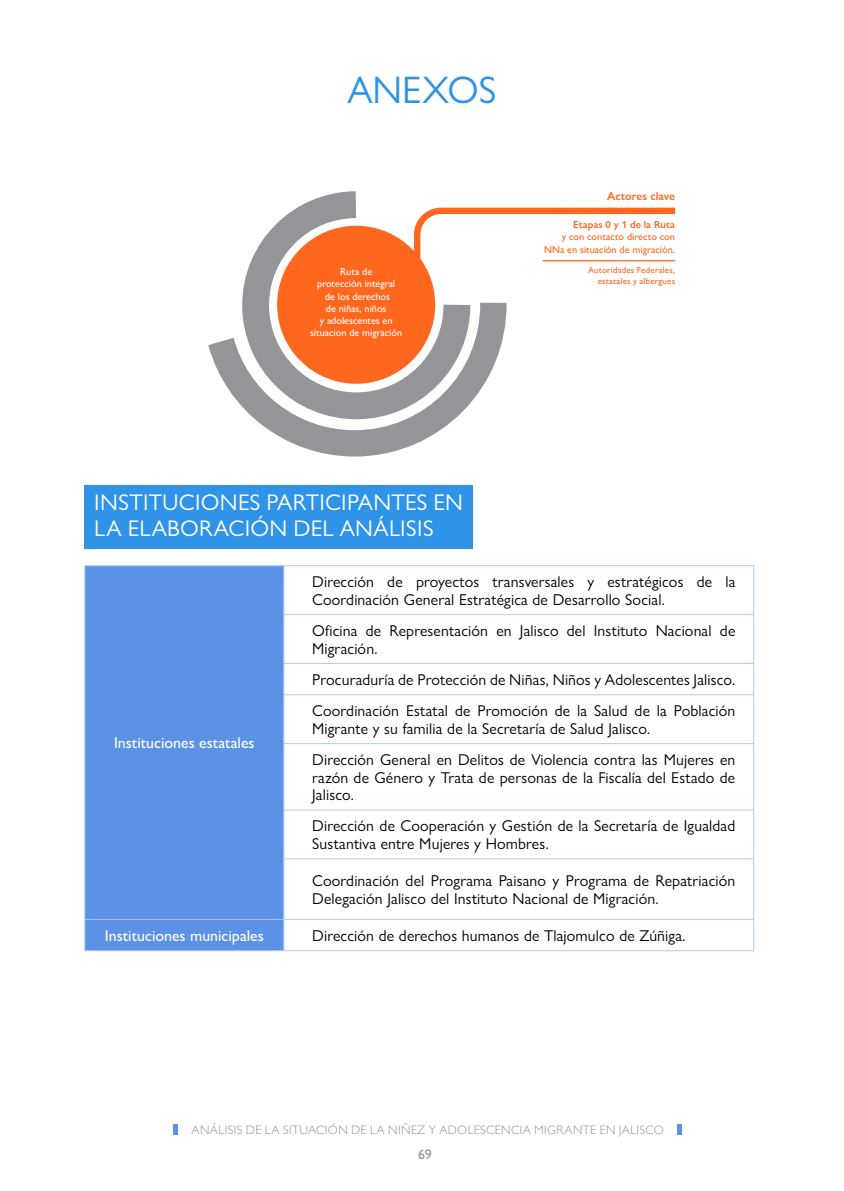
<style>
.page{position:relative;width:844px;height:1191px;background:#fff}
.page>*{position:absolute;margin:0;border:0;box-sizing:border-box;transform-origin:0 0}
.Heading_1{font:38.5px "Gill Sans Nova";color:#2f93e8}
.Heading_2{font:22.75px/26.2px "Gill Sans MT Pro";letter-spacing:.015em;color:#fff}
.bullet_tabla{font:15.75px/17.5px "Gill Sans Nova";letter-spacing:.01em;color:#000}
.t1{font:500 15.75px "Gill Sans Nova";color:#fff}
.t2{font:500 14px "Gill Sans Nova";color:#939394}
.t3{font:300 12.25px "Gill Sans";letter-spacing:.03em;color:#939394}
.t4{font:600 11.55px "Gill Sans Nova";color:#ff671f}
.t5{font:500 10.15px/12.2px "Gill Sans Nova";color:#fff;text-align:center}
.t6{font:500 10.15px/12.2px "Gill Sans Nova";color:#ff671f;text-align:right}
.t7{font:500 8.92px/10.7px "Gill Sans Nova";letter-spacing:.025em;color:#ff671f;text-align:right}
.s1{font-weight:600}
</style>
<div class="page">
<hr style="left:677px;top:1124px;width:4px;height:11px;background:#5b92e5">
<hr style="left:174px;top:1124px;width:4px;height:11px;background:#5b92e5">
<div style="left:84px;top:485px;width:388px;height:63px;background:#2f93e8"></div>
<svg style="left:85px;top:566px;width:198px;height:384px;background:#5d93e5"></svg>
<hr style="left:284px;top:565px;width:470px;height:1px;background:#adc9f2">
<hr style="left:753px;top:566px;width:1px;height:48px;background:#adc9f2">
<hr style="left:283px;top:614px;width:471px;height:1px;background:#adc9f2">
<hr style="left:753px;top:615px;width:1px;height:48px;background:#adc9f2">
<hr style="left:283px;top:663px;width:471px;height:1px;background:#adc9f2">
<hr style="left:753px;top:664px;width:1px;height:30px;background:#adc9f2">
<hr style="left:283px;top:694px;width:471px;height:1px;background:#adc9f2">
<hr style="left:753px;top:695px;width:1px;height:48px;background:#adc9f2">
<hr style="left:283px;top:743px;width:471px;height:1px;background:#adc9f2">
<hr style="left:753px;top:744px;width:1px;height:65px;background:#adc9f2">
<hr style="left:753px;top:859px;width:1px;height:60px;background:#adc9f2">
<hr style="left:283px;top:809px;width:471px;height:1px;background:#adc9f2">
<hr style="left:753px;top:810px;width:1px;height:48px;background:#adc9f2">
<hr style="left:283px;top:858px;width:471px;height:1px;background:#adc9f2">
<hr style="left:284px;top:919px;width:470px;height:1px;background:#adc9f2">
<hr style="left:753px;top:919px;width:1px;height:31px;background:#adc9f2">
<hr style="left:284px;top:950px;width:470px;height:1px;background:#adc9f2">
<hr style="left:84px;top:565px;width:200px;height:1px;background:#adc9f2">
<hr style="left:84px;top:566px;width:1px;height:48px;background:#adc9f2">
<hr style="left:283px;top:566px;width:1px;height:48px;background:#adc9f2">
<hr style="left:84px;top:614px;width:1px;height:49px;background:#adc9f2">
<hr style="left:283px;top:615px;width:1px;height:48px;background:#adc9f2">
<hr style="left:84px;top:663px;width:1px;height:32px;background:#adc9f2">
<hr style="left:283px;top:664px;width:1px;height:30px;background:#adc9f2">
<hr style="left:84px;top:695px;width:1px;height:48px;background:#adc9f2">
<hr style="left:283px;top:695px;width:1px;height:48px;background:#adc9f2">
<hr style="left:84px;top:743px;width:1px;height:67px;background:#adc9f2">
<hr style="left:283px;top:744px;width:1px;height:65px;background:#adc9f2">
<hr style="left:84px;top:810px;width:1px;height:48px;background:#adc9f2">
<hr style="left:283px;top:810px;width:1px;height:48px;background:#adc9f2">
<hr style="left:84px;top:858px;width:1px;height:61px;background:#adc9f2">
<hr style="left:283px;top:859px;width:1px;height:60px;background:#adc9f2">
<hr style="left:84px;top:919px;width:200px;height:1px;background:#adc9f2">
<hr style="left:84px;top:919px;width:1px;height:31px;background:#adc9f2">
<hr style="left:283px;top:919px;width:1px;height:31px;background:#adc9f2">
<hr style="left:84px;top:950px;width:200px;height:1px;background:#adc9f2">
<svg style="left:208px;top:314px;width:299px;height:143px"></svg>
<svg style="left:229px;top:191px;width:254px;height:242px"></svg>
<div style="left:290px;top:239px;width:131px;height:131px;background:#ff671f;border-radius:50%"></div>
<div style="left:277px;top:226px;width:158px;height:158px;border:27px solid #ff671f;border-radius:50%"></div>
<svg style="left:410px;top:204px;width:266px;height:110px"></svg>
<hr style="left:542px;top:260px;width:133px;height:1px;background:#ff671f">
<p class="Heading_1" style="left:347px;top:66px;width:151px">ANEXOS</p>
<p class="t5" style="left:310px;top:265px;width:94px">Ruta de<br>protección integral<br>de los derechos<br>de niñas, niños<br>y adolescentes en situacion de migración</p>
<p class="t4" style="left:607px;top:189px;width:69px">Actores clave</p>
<p class="t6" style="left:544px;top:218px;width:133px"><span class="s1">Etapas 0 y 1 de la Ruta<br></span>y con contacto directo con<br>NNa en situación de migración.</p>
<p class="t7" style="left:588px;top:265px;width:89px">Autoridades Federales, estatales y albergues</p>
<p class="Heading_2" style="left:94px;top:489px;width:370px">INSTITUCIONES PARTICIPANTES EN<br>LA ELABORACIÓN DEL ANÁLISIS</p>
<p class="t1" style="left:114px;top:733px;width:142px">Instituciones estatales</p>
<p class="bullet_tabla" style="left:312px;top:573px;width:424px">Dirección de proyectos transversales y estratégicos de la<br>Coordinación General Estratégica de Desarrollo Social.</p>
<p class="bullet_tabla" style="left:312px;top:622px;width:424px">Oficina de Representación en Jalisco del Instituto Nacional de<br>Migración.</p>
<p class="bullet_tabla" style="left:312px;top:670px;width:424px">Procuraduría de Protección de Niñas, Niños y Adolescentes Jalisco.</p>
<p class="bullet_tabla" style="left:312px;top:702px;width:424px">Coordinación Estatal de Promoción de la Salud de la Población<br>Migrante y su familia de la Secretaría de Salud Jalisco.</p>
<p class="bullet_tabla" style="left:312px;top:750px;width:424px;text-align:justify">Dirección General en Delitos de Violencia contra las Mujeres en razón de Género y Trata de personas de la Fiscalía del Estado de Jalisco.</p>
<p class="bullet_tabla" style="left:312px;top:817px;width:424px">Dirección de Cooperación y Gestión de la Secretaría de Igualdad<br>Sustantiva entre Mujeres y Hombres.</p>
<p class="bullet_tabla" style="left:312px;top:872px;width:424px">Coordinación del Programa Paisano y Programa de Repatriación<br>Delegación Jalisco del Instituto Nacional de Migración.</p>
<p class="t1" style="left:105px;top:925px;width:160px">Instituciones municipales</p>
<p class="bullet_tabla" style="left:312px;top:926px;width:375px">Dirección de derechos humanos de Tlajomulco de Zúñiga.</p>
<p class="t3" style="left:191px;top:1119px;width:474px">ANÁLISIS DE LA SITUACIÓN DE LA NIÑEZ Y ADOLESCENCIA MIGRANTE EN JALISCO</p>
<p class="t2" style="left:418px;top:1146px;width:15px">69</p>
</div>
